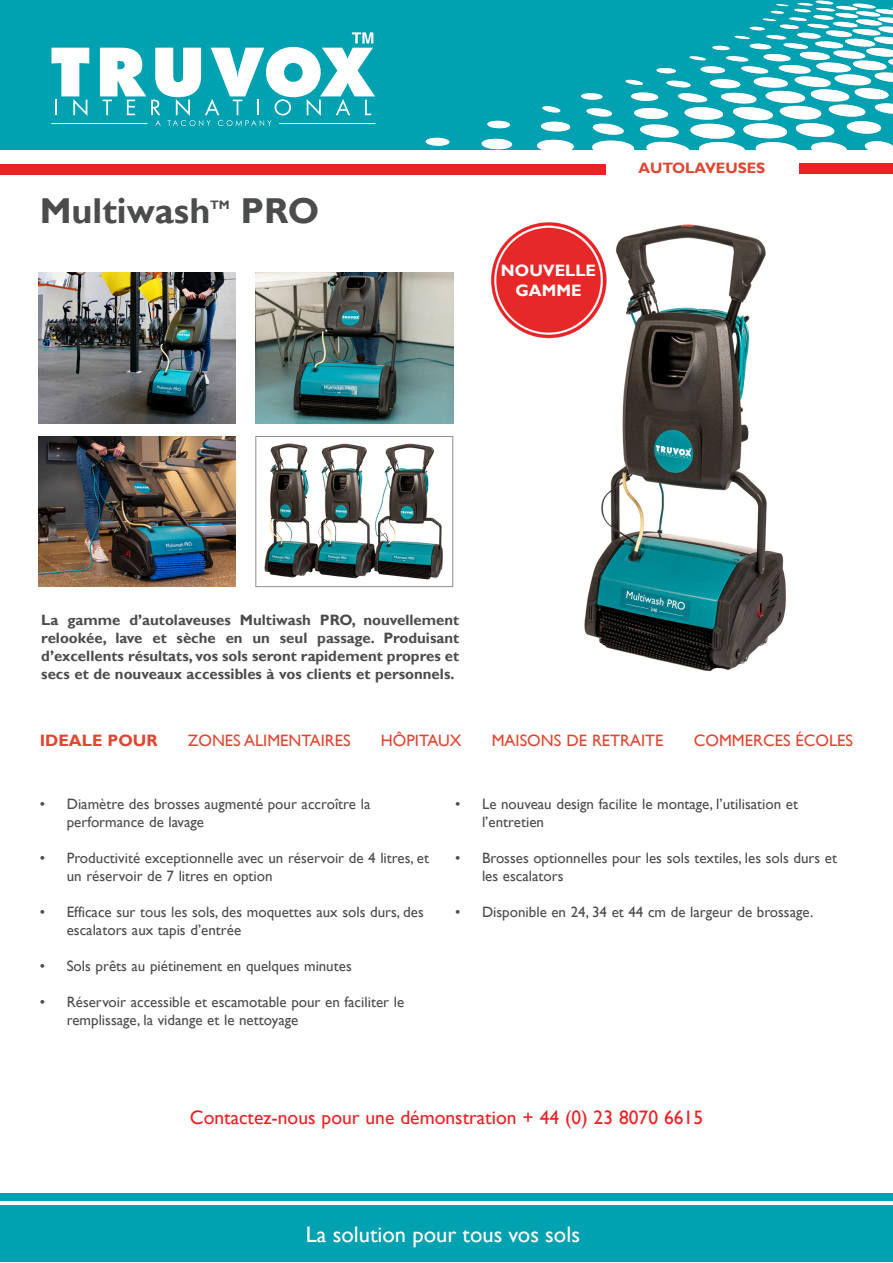
<style>
.page{position:relative;width:893px;height:1263px;background:#fff}
.page>*{position:absolute;margin:0;border:0;box-sizing:border-box;transform-origin:0 0}
.t1{font:700 36px "Gill Sans";color:#4b4c4d}
.t2{font:22.5px "Gill Sans";color:#fff}
.t3{font:19.5px "Gill Sans";color:#ed2124}
.t4{font:16.5px "Gill Sans";color:#e04631}
.t5{font:700 16.5px "Gill Sans";color:#fff}
.t6{font:700 16.5px "Gill Sans";color:#e04631}
.t7{font:15px/18px "Gill Sans";color:#4b4c4d}
.t8{font:700 15px/18px "Gill Sans";color:#4b4c4d;text-align:justify}
.t9{font:700 15px "Gill Sans";color:#e04631}
.t10{font:700 12.3px "Gill Sans";color:#4b4c4d}
</style>
<div class="page">
<div style="left:0;top:164px;width:606px;height:11px;background:#ed2124"></div>
<div style="left:0;top:0;width:893px;height:149px;background:#00a2b2"></div>
<svg style="left:375px;top:1px;width:518px;height:148px"></svg>
<svg style="left:51px;top:48px;width:38px;height:68px"></svg>
<svg style="left:100px;top:32px;width:275px;height:94px"></svg>
<hr style="left:279px;top:123px;width:96px;height:1px;background:#fff">
<hr style="left:51px;top:123px;width:96px;height:1px;background:#fff">
<img style="left:584px;top:224px;width:202px;height:447px">
<div style="left:0;top:1194px;width:893px;height:7px;background:#00a2b2"></div>
<div style="left:1px;top:1205px;width:892px;height:57px;background:#00a2b2"></div>
<div style="left:799px;top:164px;width:94px;height:10px;background:#ed2124"></div>
<img style="left:255px;top:272px;width:198px;height:151px">
<img style="left:38px;top:272px;width:198px;height:151px">
<img style="left:38px;top:436px;width:198px;height:151px">
<img style="left:264px;top:443px;width:179px;height:137px">
<div style="left:255px;top:436px;width:198px;height:151px;border:1px solid #8d8f92"></div>
<img style="left:491px;top:222px;width:121px;height:122px">
<div style="left:497px;top:229px;width:103px;height:103px;background:#e62928;border-radius:50%"></div>
<p class="t1" style="left:40px;top:189px;width:172px">Multiwash</p>
<p class="t10" style="left:210px;top:197px;width:21px">TM</p>
<p class="t1" style="left:240px;top:189px;width:80px">PRO</p>
<p class="t5" style="left:501px;top:260px;width:97px">NOUVELLE</p>
<p class="t5" style="left:515px;top:280px;width:67px">GAMME</p>
<p class="t9" style="left:639px;top:159px;width:128px">AUTOLAVEUSES</p>
<p class="t8" style="left:41px;top:611px;width:419px">La gamme d’autolaveuses Multiwash PRO, nouvellement relookée, lave et sèche en un seul passage. Produisant d’excellents résultats, vos sols seront rapidement propres et secs et de nouveaux accessibles à vos clients et personnels.</p>
<p class="t6" style="left:40px;top:731px;width:119px">IDEALE POUR</p>
<p class="t4" style="left:188px;top:731px;width:164px">ZONES ALIMENTAIRES</p>
<p class="t4" style="left:381px;top:731px;width:82px">HÔPITAUX</p>
<p class="t4" style="left:492px;top:731px;width:173px">MAISONS DE RETRAITE</p>
<p class="t4" style="left:694px;top:731px;width:161px">COMMERCES ÉCOLES</p>
<p class="t7" style="left:67px;top:795px;width:305px;text-indent:-27px">• Diamètre des brosses augmenté pour accroître la performance de lavage</p>
<p class="t7" style="left:67px;top:849px;width:364px;text-indent:-27px">• Productivité exceptionnelle avec un réservoir de 4 litres, et un réservoir de 7 litres en option</p>
<p class="t7" style="left:67px;top:903px;width:359px;text-indent:-27px">• Efficace sur tous les sols, des moquettes aux sols durs, des escalators aux tapis d’entrée</p>
<p class="t7" style="left:40px;top:957px;width:313px">• Sols prêts au piétinement en quelques minutes</p>
<p class="t7" style="left:67px;top:993px;width:339px;text-indent:-27px">• Réservoir accessible et escamotable pour en faciliter le remplissage, la vidange et le nettoyage</p>
<p class="t7" style="left:482px;top:795px;width:318px;text-indent:-27px">• Le nouveau design facilite le montage, l’utilisation et l’entretien</p>
<p class="t7" style="left:482px;top:849px;width:357px;text-indent:-27px">• Brosses optionnelles pour les sols textiles, les sols durs et les escalators</p>
<p class="t7" style="left:455px;top:903px;width:360px">• Disponible en 24, 34 et 44 cm de largeur de brossage.</p>
<p class="t3" style="left:190px;top:1106px;width:515px">Contactez-nous pour une démonstration + 44 (0) 23 8070 6615</p>
<p class="t2" style="left:306px;top:1221px;width:276px">La solution pour tous vos sols</p>
</div>
